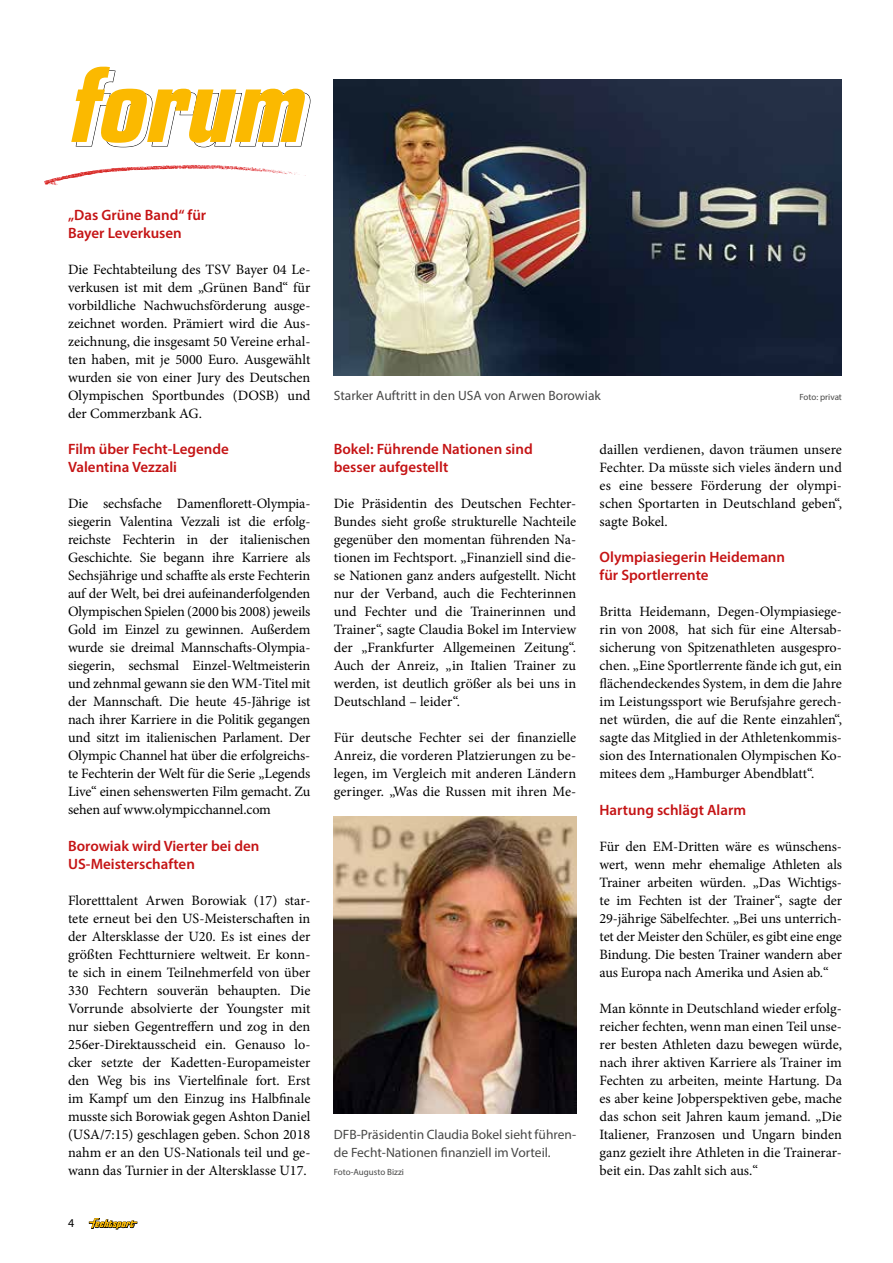
<style>
.page{position:relative;width:893px;height:1263px;background:#fff}
.page>*{position:absolute;margin:0;border:0;box-sizing:border-box;transform-origin:0 0}
.t1{font:italic 700 condensed 102.9px "Eurostile LT Std";color:#fbb900}
.t2{font:600 15px/18px "Myriad Pro";color:#c51415}
.t3{font:14.25px/18px "Minion Pro";letter-spacing:-.005em;color:#000;text-align:justify}
.t4{font:13.5px/18px "Myriad Pro";color:#484847}
.t5{font:12px "Myriad Pro";color:#000}
.t6{font:9px "Myriad Pro";color:#484847}
</style>
<div class="page">
<svg style="left:89px;top:1218px;width:48px;height:11px"></svg>
<img style="left:334px;top:79px;width:508px;height:297px">
<img style="left:334px;top:816px;width:242px;height:298px">
<svg style="left:75px;top:70px;width:236px;height:78px"></svg>
<svg style="left:44px;top:165px;width:262px;height:20px"></svg>
<h1 class="t1" style="left:66px;top:43px;width:263px">forum</h1>
<p class="t2" style="left:68px;top:206px;width:140px">„Das Grüne Band“ für<br>Bayer Leverkusen</p>
<p class="t3" style="left:68px;top:261px;width:244px">Die Fechtabteilung des TSV Bayer 04 Le&shy;verkusen ist mit dem „Grünen Band“ für vorbildliche Nachwuchsförderung ausge&shy;zeichnet worden. Prämiert wird die Aus&shy;zeichnung, die insgesamt 50 Vereine erhal&shy;ten haben, mit je 5000 Euro. Ausgewählt wurden sie von einer Jury des Deutschen Olympischen Sportbundes (DOSB) und der Commerzbank AG.</p>
<p class="t2" style="left:68px;top:440px;width:162px">Film über Fecht-Legende<br>Valentina Vezzali</p>
<p class="t3" style="left:68px;top:495px;width:244px">Die sechsfache Damenflorett-Olympia&shy;siegerin Valentina Vezzali ist die erfolg&shy;reichste Fechterin in der italienischen Geschichte. Sie begann ihre Karriere als Sechsjährige und schaffte als erste Fechterin auf der Welt, bei drei aufeinanderfolgenden Olympischen Spielen (2000 bis 2008) jeweils Gold im Einzel zu gewinnen. Außerdem wurde sie dreimal Mannschafts-Olympia&shy;siegerin, sechsmal Einzel-Weltmeisterin und zehnmal gewann sie den WM-Titel mit der Mannschaft. Die heute 45-Jährige ist nach ihrer Karriere in die Politik gegangen und sitzt im italienischen Parlament. Der Olympic Channel hat über die erfolgreichs&shy;te Fechterin der Welt für die Serie „Legends Live“ einen sehenswerten Film gemacht. Zu sehen auf www.olympicchannel.com</p>
<p class="t2" style="left:68px;top:836px;width:193px">Borowiak wird Vierter bei den<br>US-Meisterschaften</p>
<p class="t3" style="left:68px;top:891px;width:244px">Floretttalent Arwen Borowiak (17) star&shy;tete erneut bei den US-Meisterschaften in der Altersklasse der U20. Es ist eines der größten Fechtturniere weltweit. Er konn&shy;te sich in einem Teilnehmerfeld von über 330 Fechtern souverän behaupten. Die Vorrunde absolvierte der Youngster mit nur sieben Gegentreffern und zog in den 256er-Direktausscheid ein. Genauso lo&shy;cker setzte der Kadetten-Europameister den Weg bis ins Viertelfinale fort. Erst im Kampf um den Einzug ins Halbfinale musste sich Borowiak gegen Ashton Daniel (USA/7:15) geschlagen geben. Schon 2018 nahm er an den US-Nationals teil und ge&shy;wann das Turnier in der Altersklasse U17.</p>
<p class="t5" style="left:68px;top:1216px;width:8px">4</p>
<p class="t4" style="left:334px;top:387px;width:269px">Starker Auftritt in den USA von Arwen Borowiak</p>
<p class="t6" style="left:799px;top:392px;width:44px">Foto: privat</p>
<p class="t2" style="left:334px;top:440px;width:200px">Bokel: Führende Nationen sind besser aufgestellt</p>
<p class="t3" style="left:334px;top:495px;width:244px">Die Präsidentin des Deutschen Fechter-Bundes sieht große strukturelle Nachteile gegenüber den momentan führenden Na&shy;tionen im Fechtsport. „Finanziell sind die&shy;se Nationen ganz anders aufgestellt. Nicht nur der Verband, auch die Fechterinnen und Fechter und die Trainerinnen und Trainer“, sagte Claudia Bokel im Interview der „Frankfurter Allgemeinen Zeitung“.<br>Auch der Anreiz, „in Italien Trainer zu werden, ist deutlich größer als bei uns in Deutschland – leider“.</p>
<p class="t3" style="left:334px;top:729px;width:244px">Für deutsche Fechter sei der finanzielle Anreiz, die vorderen Platzierungen zu be&shy;legen, im Vergleich mit anderen Ländern geringer. „Was die Russen mit ihren Me-</p>
<p class="t4" style="left:334px;top:1125px;width:244px">DFB-Präsidentin Claudia Bokel sieht führen&shy;de Fecht-Nationen finanziell im Vorteil.</p>
<p class="t6" style="left:334px;top:1166px;width:72px">Foto-Augusto Bizzi</p>
<p class="t3" style="left:600px;top:441px;width:244px">daillen verdienen, davon träumen unsere Fechter. Da müsste sich vieles ändern und es eine bessere Förderung der olympi&shy;schen Sportarten in Deutschland geben“, sagte Bokel.</p>
<p class="t2" style="left:600px;top:548px;width:187px">Olympiasiegerin Heidemann für Sportlerrente</p>
<p class="t3" style="left:600px;top:603px;width:244px">Britta Heidemann, Degen-Olympiasiege&shy;rin von 2008, hat sich für eine Altersab&shy;sicherung von Spitzenathleten ausgespro&shy;chen. „Eine Sportlerrente fände ich gut, ein flächendeckendes System, in dem die Jahre im Leistungssport wie Berufsjahre gerech&shy;net würden, die auf die Rente einzahlen“, sagte das Mitglied in der Athletenkommis&shy;sion des Internationalen Olympischen Ko&shy;mitees dem „Hamburger Abendblatt“.</p>
<p class="t2" style="left:600px;top:800px;width:148px">Hartung schlägt Alarm</p>
<p class="t3" style="left:600px;top:837px;width:244px">Für den EM-Dritten wäre es wünschens&shy;wert, wenn mehr ehemalige Athleten als Trainer arbeiten würden. „Das Wichtigs&shy;te im Fechten ist der Trainer“, sagte der 29-jährige Säbelfechter. „Bei uns unterrich&shy;tet der Meister den Schüler, es gibt eine enge Bindung. Die besten Trainer wandern aber aus Europa nach Amerika und Asien ab.“</p>
<p class="t3" style="left:600px;top:999px;width:244px">Man könnte in Deutschland wieder erfolg&shy;reicher fechten, wenn man einen Teil unse&shy;rer besten Athleten dazu bewegen würde, nach ihrer aktiven Karriere als Trainer im Fechten zu arbeiten, meinte Hartung. Da es aber keine Jobperspektiven gebe, mache das schon seit Jahren kaum jemand. „Die Italiener, Franzosen und Ungarn binden ganz gezielt ihre Athleten in die Trainerar&shy;beit ein. Das zahlt sich aus.“</p>
</div>
